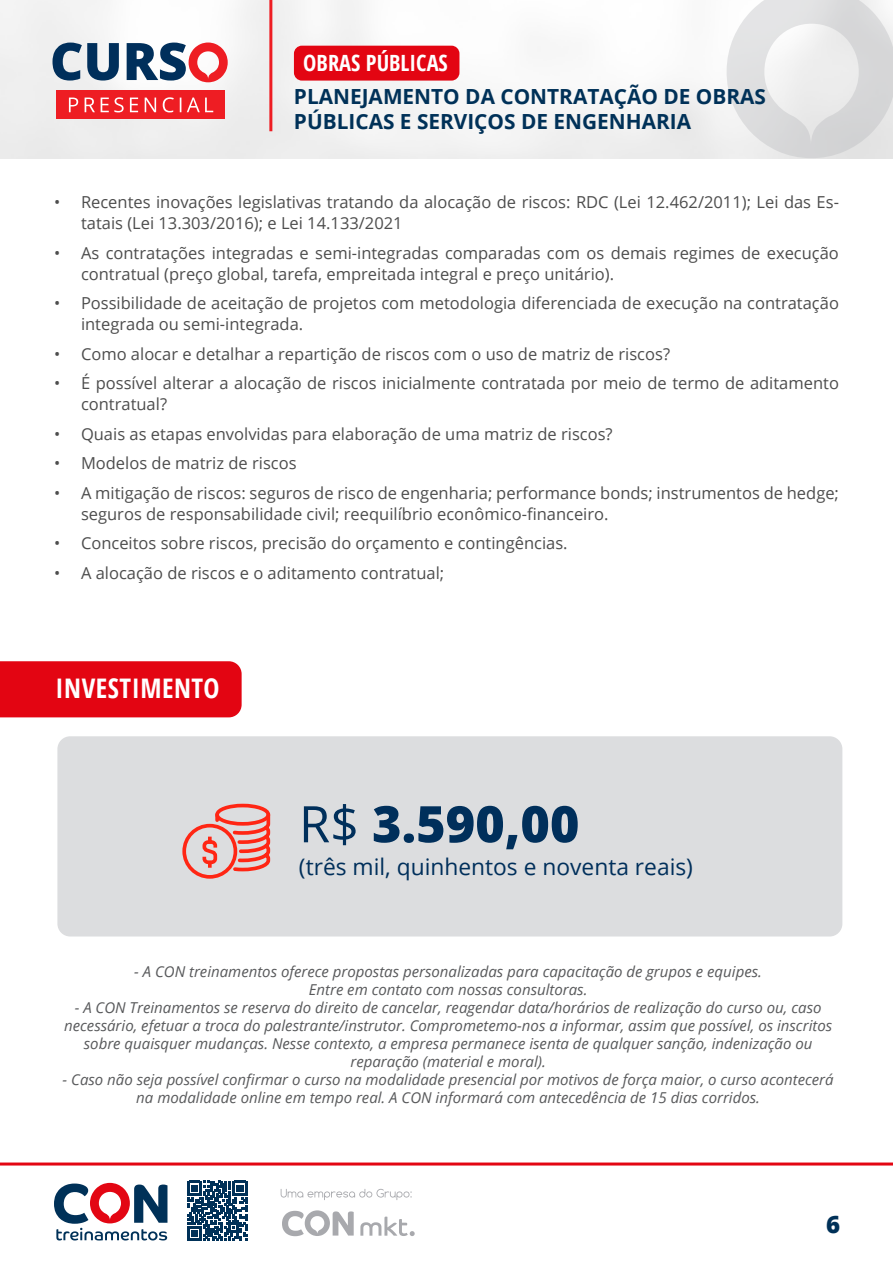
<style>
.page{position:relative;width:893px;height:1263px;background:#fff}
.page>*{position:absolute;margin:0;border:0;box-sizing:border-box;transform-origin:0 0}
.t1{font:800 50.4px "Open Sans";color:#002f5b}
.t2{font:700 condensed 27px "Open Sans";letter-spacing:.02em;color:#fff}
.t3{font:800 24px "Open Sans";color:#003158}
.t4{font:22.8px "Open Sans";color:#002f5b}
.t5{font:700 condensed 22.35px "Open Sans";color:#fff}
.t6{font:700 20.85px/25px "Open Sans";color:#003158}
.t7{font:16.5px/21px "Open Sans";color:#4d4d4d}
.t8{font:italic 15px/18px "Open Sans";color:#58595b;text-align:center}
.s1{font-weight:400}
</style>
<div class="page">
<img style="left:0;top:0;width:893px;height:158px">
<svg style="left:0;top:1162px;width:893px;height:79px"></svg>
<svg style="left:281px;top:1189px;width:131px;height:11px"></svg>
<svg style="left:360px;top:1216px;width:55px;height:20px"></svg>
<svg style="left:282px;top:1210px;width:72px;height:26px"></svg>
<svg style="left:54px;top:1183px;width:113px;height:57px"></svg>
<svg style="left:187px;top:1181px;width:60px;height:60px"></svg>
<hr style="left:269px;top:0;width:3px;height:131px;background:#ee1d23">
<svg style="left:52px;top:43px;width:176px;height:39px"></svg>
<div style="left:56px;top:90px;width:169px;height:28px;background:#ee1d23"></div>
<svg style="left:69px;top:97px;width:144px;height:15px"></svg>
<div style="left:294px;top:46px;width:165px;height:35px;background:#e30512;border-radius:8px"></div>
<div style="left:0;top:661px;width:242px;height:56px;background:#e30512"></div>
<div style="left:57px;top:736px;width:785px;height:200px;background:#dcdddf;border-radius:13px"></div>
<div style="left:215px;top:804px;width:55px;height:22px;border:4px solid #ff2614;border-radius:50%"></div>
<svg style="left:182px;top:811px;width:89px;height:68px"></svg>
<h3 class="t5" style="left:303px;top:47px;width:146px">OBRAS PÚBLICAS</h3>
<p class="t6" style="left:294px;top:83px;width:474px">PLANEJAMENTO DA CONTRATAÇÃO DE OBRAS<br>PÚBLICAS E SERVIÇOS DE ENGENHARIA</p>
<p class="t7" style="left:81px;top:191px;width:759px;text-indent:-27px">• Recentes inovações legislativas tratando da alocação de riscos: RDC (Lei 12.462/2011); Lei das Es&shy;tatais (Lei 13.303/2016); e Lei 14.133/2021</p>
<p class="t7" style="left:81px;top:242px;width:759px;text-indent:-27px">• As contratações integradas e semi-integradas comparadas com os demais regimes de execução contratual (preço global, tarefa, empreitada integral e preço unitário).</p>
<p class="t7" style="left:81px;top:292px;width:759px;text-indent:-27px">• Possibilidade de aceitação de projetos com metodologia diferenciada de execução na contratação integrada ou semi-integrada.</p>
<p class="t7" style="left:54px;top:343px;width:618px">• Como alocar e detalhar a repartição de riscos com o uso de matriz de riscos?</p>
<p class="t7" style="left:81px;top:372px;width:759px;text-indent:-27px">• É possível alterar a alocação de riscos inicialmente contratada por meio de termo de aditamento contratual?</p>
<p class="t7" style="left:54px;top:423px;width:560px">• Quais as etapas envolvidas para elaboração de uma matriz de riscos?</p>
<p class="t7" style="left:54px;top:452px;width:244px">• Modelos de matriz de riscos</p>
<p class="t7" style="left:81px;top:482px;width:759px;text-indent:-27px">• A mitigação de riscos: seguros de risco de engenharia; performance bonds; instrumentos de hedge; seguros de responsabilidade civil; reequilíbrio econômico-financeiro.</p>
<p class="t7" style="left:54px;top:532px;width:515px">• Conceitos sobre riscos, precisão do orçamento e contingências.</p>
<p class="t7" style="left:54px;top:562px;width:392px">• A alocação de riscos e o aditamento contratual;</p>
<p class="t2" style="left:56px;top:669px;width:165px">INVESTIMENTO</p>
<p class="t1" style="left:299px;top:786px;width:282px"><span class="s1">R$</span> 3.590,00</p>
<p class="t4" style="left:299px;top:851px;width:396px">(três mil, quinhentos e noventa reais)</p>
<p class="t8" style="left:134px;top:962px;width:629px">- A CON treinamentos oferece propostas personalizadas para capacitação de grupos e equipes.</p>
<p class="t8" style="left:309px;top:980px;width:280px">Entre em contato com nossas consultoras.</p>
<p class="t8" style="left:64px;top:998px;width:769px">- A CON Treinamentos se reserva do direito de cancelar, reagendar data/horários de realização do curso ou, caso necessário, efetuar a troca do palestrante/instrutor. Comprometemo-nos a informar, assim que possível, os inscritos sobre quaisquer mudanças. Nesse contexto, a empresa permanece isenta de qualquer sanção, indenização ou reparação (material e moral).</p>
<p class="t8" style="left:63px;top:1070px;width:773px">- Caso não seja possível confirmar o curso na modalidade presencial por motivos de força maior, o curso acontecerá na modalidade online em tempo real. A CON informará com antecedência de 15 dias corridos.</p>
<h3 class="t3" style="left:826px;top:1206px;width:16px">6</h3>
</div>
